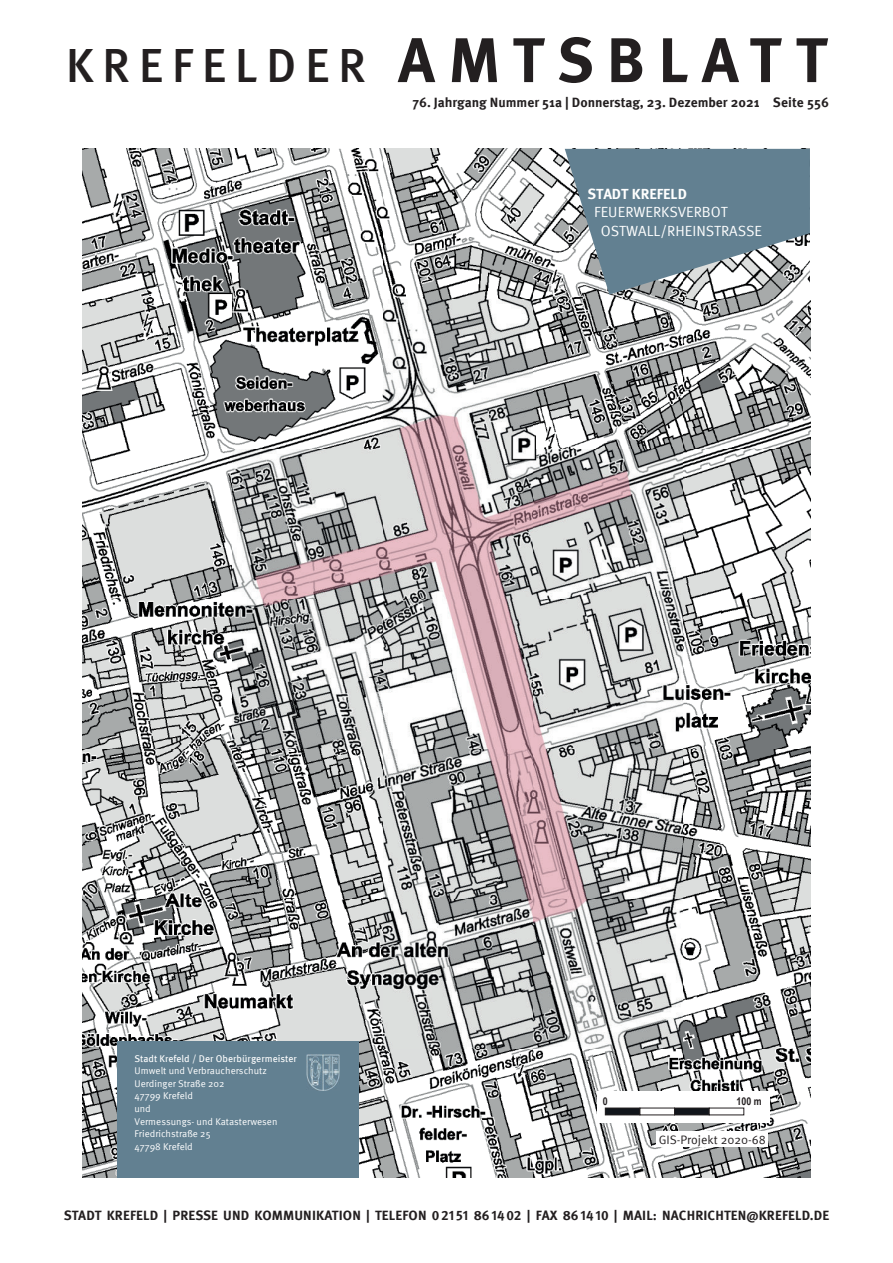
<style>
.page{position:relative;width:893px;height:1263px;background:#fff}
.page>*{position:absolute;margin:0;border:0;box-sizing:border-box;transform-origin:0 0}
.t1{font:500 48px "Meta Pro";letter-spacing:.18em;color:#231f20}
.t2{font:14.7px/18.9px "Meta Pro";color:#fff}
.t3{font:700 14.7px "Meta Pro";letter-spacing:-.005em;color:#fff}
.t4{font:700 13.5px "Meta Pro";color:#231f20}
.t5{font:12.15px "Meta Pro";color:#231f20}
.t6{font:700 10.8px "Arial Narrow";color:#231f20}
.t7{font:9.75px/12.6px "Meta Pro";color:#fff}
.t8{font:9.75px "Meta Pro";color:#fff}
.s1{font-weight:700;font-size:63px}
</style>
<div class="page">
<img style="left:83px;top:149px;width:727px;height:1029px">
<div style="left:117px;top:1041px;width:242px;height:137px;background:#628091"></div>
<img style="left:307px;top:1054px;width:33px;height:36px">
<svg style="left:565px;top:149px;width:245px;height:146px;background:#7a909d"></svg>
<div style="left:656px;top:1132px;width:112px;height:15px;background:#fff"></div>
<div style="left:597px;top:1091px;width:172px;height:31px;background:#fff"></div>
<div style="left:605px;top:1108px;width:35px;height:7px;background:#11151b"></div>
<div style="left:674px;top:1108px;width:35px;height:7px;background:#11151b"></div>
<h1 class="t1" style="left:66px;top:28px;width:763px">KREFELDER <span class="s1">AMTSBLATT</span></h1>
<p class="t4" style="left:412px;top:92px;width:418px">76. Jahrgang Nummer 51a | Donnerstag, 23. Dezember 2021 Seite 556</p>
<p class="t3" style="left:587px;top:182px;width:101px">STADT KREFELD</p>
<p class="t2" style="left:601px;top:202px;width:163px;text-indent:-7px">FEUERWERKSVERBOT<br>OSTWALL/RHEINSTRASSE</p>
<p class="t8" style="left:134px;top:1051px;width:164px">Stadt Krefeld / Der Oberbürgermeister</p>
<p class="t7" style="left:134px;top:1064px;width:145px">Umwelt und Verbraucherschutz<br>Uerdinger Straße 202<br>47799 Krefeld<br>und<br>Vermessungs- und Katasterwesen<br>Friedrichstraße 25<br>47798 Krefeld</p>
<p class="t6" style="left:603px;top:1093px;width:6px">0</p>
<p class="t6" style="left:736px;top:1093px;width:27px">100 m</p>
<p class="t5" style="left:659px;top:1130px;width:109px">GIS-Projekt 2020-68</p>
<p class="t4" style="left:64px;top:1205px;width:767px">STADT KREFELD | PRESSE UND KOMMUNIKATION | TELEFON 021 51 861402 | FAX 861410 | MAIL: NACHRICHTEN@KREFELD.DE</p>
</div>
